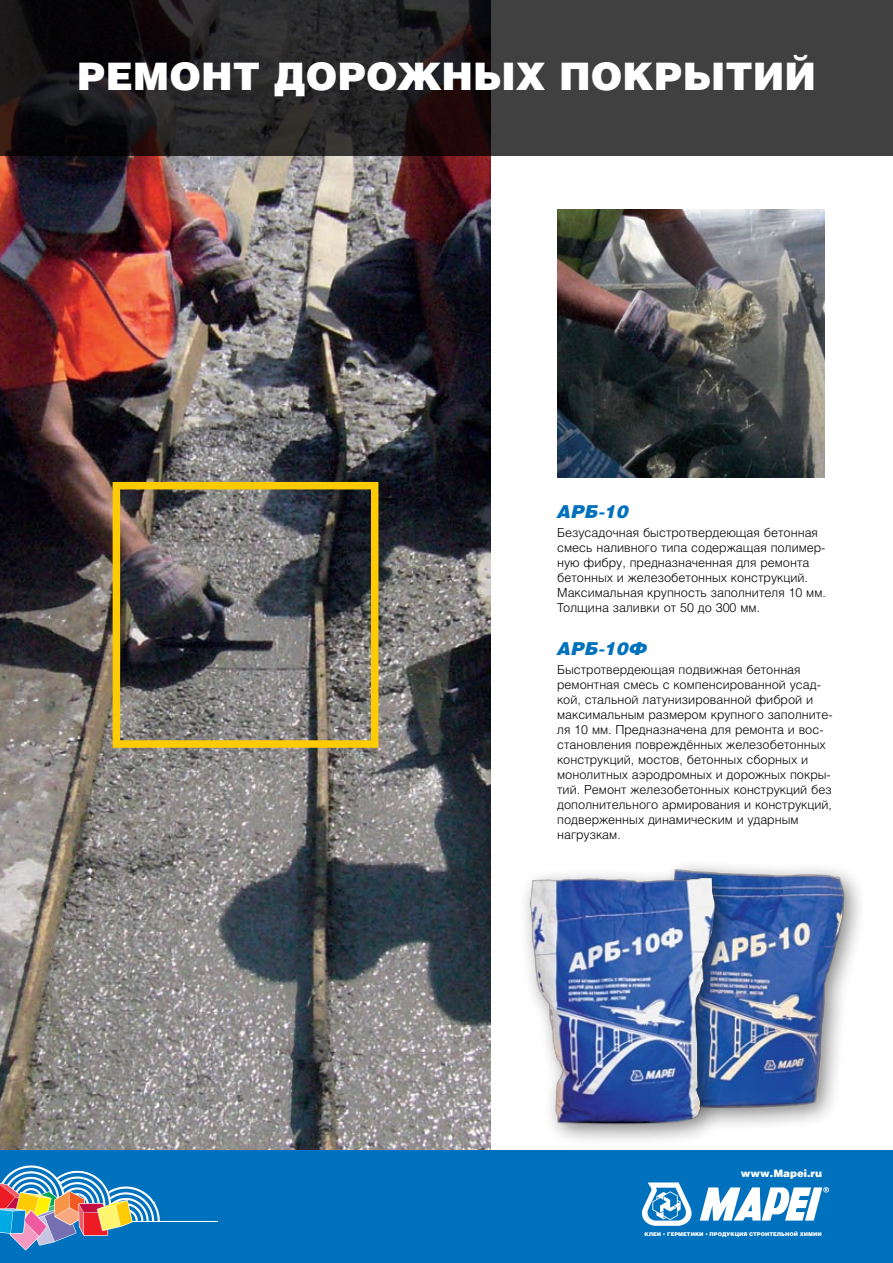
<style>
.page{position:relative;width:893px;height:1263px;background:#fff}
.page>*{position:absolute;margin:0;border:0;box-sizing:border-box;transform-origin:0 0}
.t1{font:900 37.95px "Helios";color:#fff}
.t2{font:italic 900 17.85px "Helios";color:#0071bc}
.t3{font:300 12.45px/15px "Helios";color:#000}
.t4{font:900 10.2px "Helios";color:#fff}
.t5{font:900 5.1px "Helios";color:#fff}
</style>
<div class="page">
<img style="left:0;top:156px;width:491px;height:994px">
<img style="left:557px;top:210px;width:268px;height:267px">
<div style="left:113px;top:482px;width:265px;height:266px;border:8px solid #ffcb05"></div>
<div style="left:0;top:1150px;width:893px;height:113px;background:#0071bc"></div>
<hr style="left:126px;top:1221px;width:92px;height:1px;background:#fff">
<svg style="left:0;top:1165px;width:160px;height:85px"></svg>
<svg style="left:0;top:0;width:893px;height:156px;background:#2d2b2c"></svg>
<svg style="left:641px;top:1182px;width:51px;height:44px"></svg>
<svg style="left:700px;top:1187px;width:129px;height:33px"></svg>
<img style="left:747px;top:868px;width:113px;height:257px">
<img style="left:525px;top:865px;width:222px;height:276px">
<h1 class="t1" style="left:77px;top:53px;width:741px">ремонт дорожных покрытий</h1>
<h2 class="t2" style="left:557px;top:500px;width:73px">АРБ-10</h2>
<p class="t3" style="left:557px;top:525px;width:270px">Безусадочная быстротвердеющая бетонная смесь наливного типа содержащая полимер&shy;ную фибру, предназначенная для ремонта бетонных и железобетонных конструкций.<br>Максимальная крупность заполнителя 10 мм.<br>Толщина заливки от 50 до 300 мм.</p>
<h2 class="t2" style="left:557px;top:637px;width:91px">АРБ-10Ф</h2>
<p class="t3" style="left:557px;top:662px;width:277px">Быстротвердеющая подвижная бетонная ремонтная смесь с компенсированной усад&shy;кой, стальной латунизированной фиброй и максимальным размером крупного заполните&shy;ля 10 мм. Предназначена для ремонта и вос&shy;становления повреждённых железобетонных конструкций, мостов, бетонных сборных и монолитных аэродромных и дорожных покры&shy;тий. Ремонт железобетонных конструкций без дополнительного армирования и конструкций, подверженных динамическим и ударным нагрузкам.</p>
<p class="t4" style="left:741px;top:1167px;width:83px">www.Mapei.ru</p>
<p class="t5" style="left:645px;top:1231px;width:32px">КЛЕИ • ГЕРМЕТИКИ</p>
<p class="t5" style="left:705px;top:1231px;width:10px">• ПРОД</p>
<p class="t5" style="left:726px;top:1231px;width:32px">УКЦИЯ СТРОИТЕ</p>
<p class="t5" style="left:777px;top:1231px;width:14px">ЛЬНОЙ</p>
<p class="t5" style="left:800px;top:1231px;width:6px">ХИМИИ</p>
</div>
